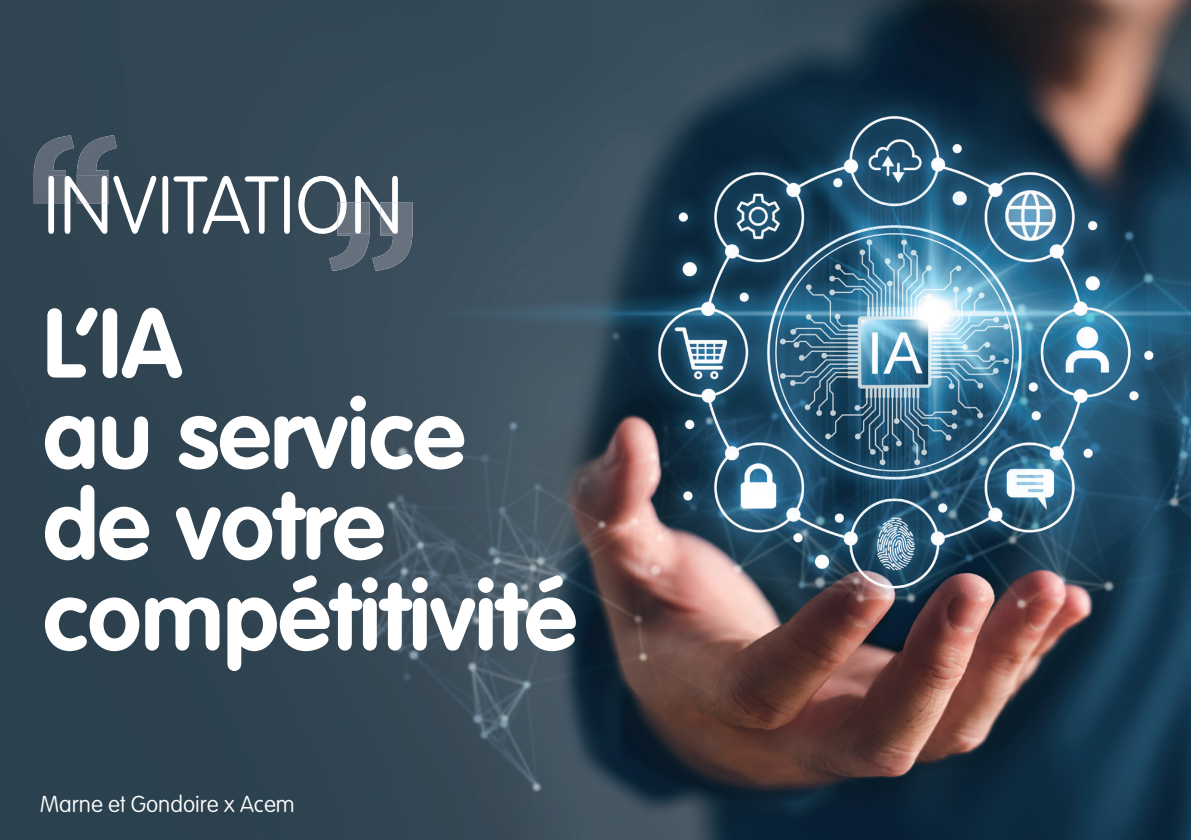
<style>
.page{position:relative;width:1191px;height:840px;background:#fff}
.page>*{position:absolute;margin:0;border:0;box-sizing:border-box;transform-origin:0 0}
.t1{font:700 96.4px/90.8px "VAG Rounded Std";color:#fff}
.t2{font:100 80px "VAG Rounded Std";color:#fff}
.t3{font:100 22.6px "VAG Rounded Std";color:#fff}
</style>
<div class="page">
<img style="left:0;top:0;width:1191px;height:839px">
<img style="left:77px;top:135px;width:40px;height:41px">
<img style="left:77px;top:176px;width:32px;height:28px">
<img style="left:34px;top:135px;width:40px;height:69px">
<img style="left:48px;top:176px;width:18px;height:28px">
<img style="left:372px;top:202px;width:40px;height:68px">
<img style="left:380px;top:202px;width:18px;height:32px">
<img style="left:329px;top:234px;width:40px;height:36px">
<img style="left:337px;top:202px;width:32px;height:32px">
<p class="t2" style="left:43px;top:159px;width:362px">INVITATION</p>
<p class="t1" style="left:43px;top:301px;width:535px">L’IA<br>au service de votre compétitivité</p>
<p class="t3" style="left:40px;top:790px;width:256px">Marne et Gondoire x Acem</p>
</div>
